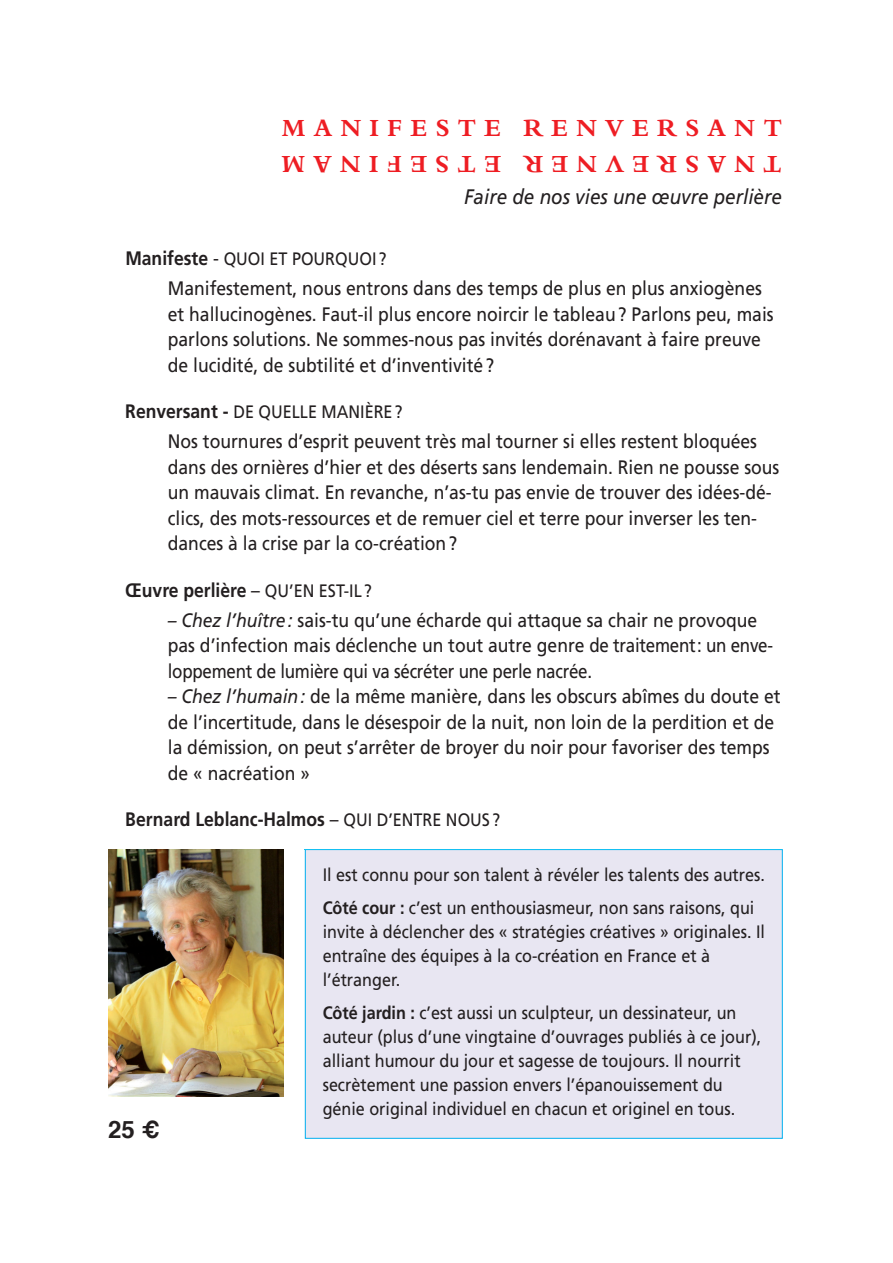
<style>
.page{position:relative;width:893px;height:1263px;background:#fff}
.page>*{position:absolute;margin:0;border:0;box-sizing:border-box;transform-origin:0 0}
.t1{font:700 24px "Bergamo";letter-spacing:.35em;color:#ee1d23}
.t2{font:700 24px "Helvetica";color:#231f20}
.t3{font:italic 21px "Frutiger";color:#231f20;scale:.9 1}
.t4{font:19.5px/25.5px "Frutiger";color:#231f20;scale:.9 1}
.t5{font:700 19.5px "Frutiger";color:#231f20;scale:.9 1}
.t6{font:18px/24px "Frutiger";color:#231f20;scale:.9 1}
.s1{font-weight:700;font-size:19.5px}
.s2{font-size:19.5px}
.s3{font-weight:400}
.s4{font-weight:400;font-size:18px}
.s5{font-style:italic}
.s6{font-weight:700}
</style>
<div class="page">
<div style="left:306px;top:850px;width:476px;height:288px;background:#e8e6f2"></div>
<hr style="left:305px;top:849px;width:477px;height:1px;background:#15c0f2">
<img style="left:108px;top:849px;width:176px;height:247px">
<p class="t1" style="left:282px;top:114px;width:502px">MANIFESTE RENVERSANT</p>
<p class="t1" style="left:782px;top:178px;width:502px;rotate:-180deg">TNASREVNER ETSEFINAM</p>
<p class="t3" style="left:464px;top:188px;width:355px">Faire de nos vies une œuvre perlière</p>
<p class="t6" style="left:125px;top:248px;width:292px"><span class="s1">Manifeste</span> <span class="s2">-</span> QUOI ET POURQUOI?</p>
<p class="t4" style="left:168px;top:277px;width:675px">Manifestement, nous entrons dans des temps de plus en plus anxiogènes et hallucinogènes. Faut-il plus encore noircir le tableau? Parlons peu, mais parlons solutions. Ne sommes-nous pas invités dorénavant à faire preuve de lucidité, de subtilité et d’inventivité?</p>
<p class="t6" style="left:125px;top:401px;width:310px"><span class="s1">Renversant -</span> DE QUELLE MANIÈRE?</p>
<p class="t4" style="left:168px;top:430px;width:681px">Nos tournures d’esprit peuvent très mal tourner si elles restent bloquées dans des ornières d’hier et des déserts sans lendemain. Rien ne pousse sous un mauvais climat. En revanche, n’as-tu pas envie de trouver des idées-dé&shy;clics, des mots-ressources et de remuer ciel et terre pour inverser les ten&shy;dances à la crise par la co-création?</p>
<p class="t5" style="left:125px;top:582px;width:275px">Œuvre perlière <span class="s3">–</span> <span class="s4">QU’EN EST-IL?</span></p>
<p class="t4" style="left:168px;top:609px;width:674px"><span class="s5">– Chez l’huître:</span> sais-tu qu’une écharde qui attaque sa chair ne provoque pas d’infection mais déclenche un tout autre genre de traitement: un enve&shy;loppement de lumière qui va sécréter une perle nacrée.</p>
<p class="t4" style="left:168px;top:685px;width:682px"><span class="s5">– Chez l’humain:</span> de la même manière, dans les obscurs abîmes du doute et de l’incertitude, dans le désespoir de la nuit, non loin de la perdition et de la démission, on peut s’arrêter de broyer du noir pour favoriser des temps de « nacréation »</p>
<p class="t5" style="left:125px;top:811px;width:418px">Bernard Leblanc-Halmos <span class="s3">–</span> <span class="s4">QUI D’ENTRE NOUS?</span></p>
<p class="t2" style="left:108px;top:1119px;width:53px">25 €</p>
<p class="t6" style="left:323px;top:859px;width:493px;line-height:33px">Il est connu pour son talent à révéler les talents des autres.<br><span class="s6">Côté cour :</span> c’est un enthousiasmeur, non sans raisons, qui</p>
<p class="t6" style="left:323px;top:921px;width:493px">invite à déclencher des « stratégies créatives » originales. Il entraîne des équipes à la co-création en France et à l’étranger.</p>
<p class="t6" style="left:323px;top:1002px;width:489px"><span class="s6">Côté jardin :</span> c’est aussi un sculpteur, un dessinateur, un auteur (plus d’une vingtaine d’ouvrages publiés à ce jour), alliant humour du jour et sagesse de toujours. Il nourrit secrètement une passion envers l’épanouissement du génie original individuel en chacun et originel en tous.</p>
</div>
